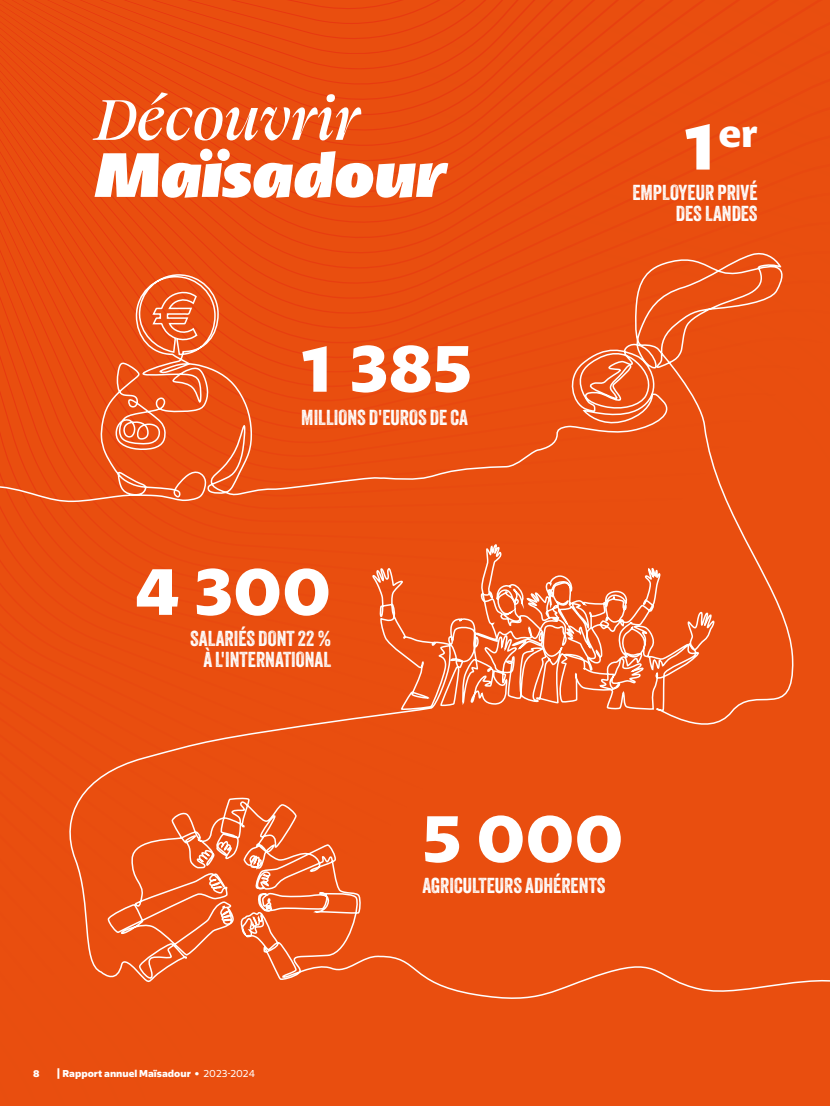
<style>
.page{position:relative;width:830px;height:1106px;background:#fff}
.page>*{position:absolute;margin:0;border:0;box-sizing:border-box;transform-origin:0 0}
.t1{font:700 69px "Petala Pro";color:#fff}
.t2{font:italic 500 66px "Swear Display";color:#fff}
.t3{font:italic 900 66px "Petala Pro";color:#fff}
.t4{font:700 40.2px "Petala Pro";color:#fff}
.t5{font:21px/21px "Veneer";color:#fff;text-align:right}
.t6{font:800 10.5px "Salis MVB";color:#fff}
.s1{font-size:69px}
.s2{font-weight:400}
</style>
<div class="page">
<div style="left:331px;top:0;width:498px;height:1106px;background:#e94e0f"></div>
<svg style="left:0;top:0;width:331px;height:1106px;background:#e84c0f"></svg>
<div style="left:0;top:251px;width:829px;height:782px;background:#e94e0f"></div>
<h2 class="t2" style="left:95px;top:77px;width:266px">Découvrir</h2>
<h2 class="t3" style="left:95px;top:128px;width:351px">Maïsadour</h2>
<h1 class="t1" style="left:298px;top:329px;width:175px">1 385</h1>
<p class="t5" style="left:301px;top:407px;width:168px">MILLIONS D'EUROS DE CA</p>
<h1 class="t1" style="left:134px;top:552px;width:198px">4 300</h1>
<p class="t5" style="left:190px;top:627px;width:142px">SALARIÉS DONT 22 %<br>À L'INTERNATIONAL</p>
<h3 class="t4" style="left:680px;top:110px;width:78px"><span class="s1">1</span>er</h3>
<p class="t5" style="left:632px;top:182px;width:127px">EMPLOYEUR PRIVÉ<br>DES LANDES</p>
<h1 class="t1" style="left:422px;top:799px;width:202px">5 000</h1>
<p class="t5" style="left:422px;top:874px;width:184px">AGRICULTEURS ADHÉRENTS</p>
<p class="t6" style="left:33px;top:1066px;width:8px">8</p>
<p class="t6" style="left:57px;top:1066px;width:200px">| Rapport annuel Maïsadour <span class="s2">• 2023-2024</span></p>
</div>
